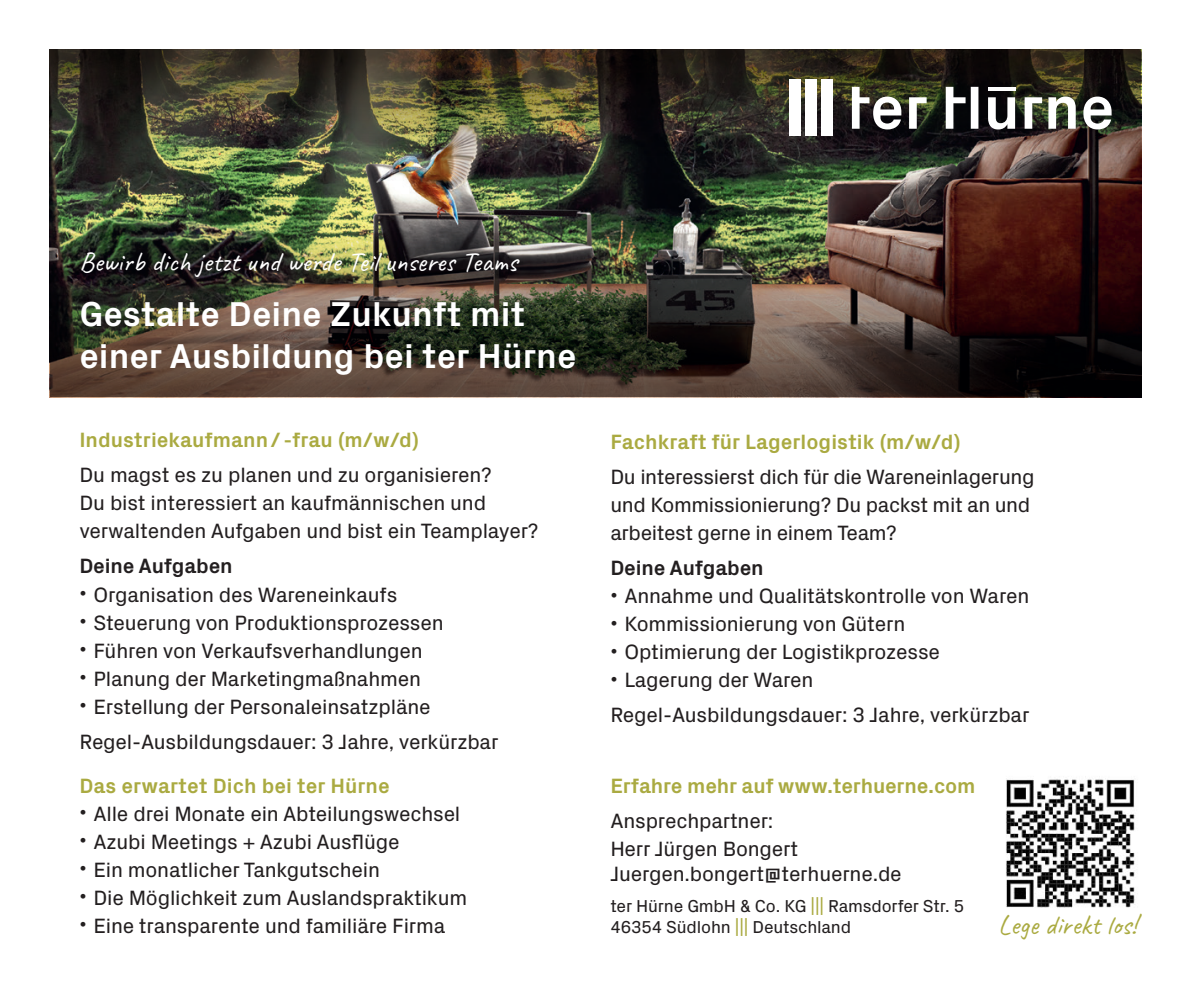
<style>
.page{position:relative;width:1191px;height:993px;background:#fff}
.page>*{position:absolute;margin:0;border:0;box-sizing:border-box;transform-origin:0 0}
.ter_Hürne_Headlines{font:700 35px/42px "Px Grotesk";color:#fff}
.ter_Hürne_Overline_S{font:28px "Caveat";color:#fff}
.ter_Hürne_Overline_S-2{font:28px "Caveat";color:#aaaa41}
.ter_Huerne_Fließtext{font:21px/35px "Px Grotesk";letter-spacing:-.01em;color:#231f20}
.ter_Huerne_Fließtext-2{font:700 21px "Px Grotesk";letter-spacing:-.01em;color:#aaaa41}
.t1{font:700 21px "Px Grotesk";letter-spacing:-.01em;color:#231f20}
.ter_Huerne_Fließtext-3{font:17.5px/21px "Px Grotesk";letter-spacing:-.01em;color:#231f20}
.s1{font-weight:700;color:#aaaa41}
.s2{color:#aaaa41}
</style>
<div class="page">
<img style="left:50px;top:169px;width:1091px;height:39px">
<img style="left:50px;top:50px;width:1091px;height:119px">
<div style="left:821px;top:79px;width:11px;height:57px;background:#fff"></div>
<div style="left:789px;top:79px;width:11px;height:57px;background:#fff"></div>
<div style="left:805px;top:79px;width:11px;height:57px;background:#fff"></div>
<svg style="left:1083px;top:96px;width:28px;height:33px"></svg>
<svg style="left:909px;top:97px;width:17px;height:32px"></svg>
<svg style="left:945px;top:87px;width:33px;height:42px"></svg>
<svg style="left:988px;top:97px;width:27px;height:32px"></svg>
<hr style="left:988px;top:87px;width:27px;height:4px;background:#fff">
<svg style="left:1024px;top:97px;width:18px;height:32px"></svg>
<svg style="left:1048px;top:96px;width:27px;height:33px"></svg>
<svg style="left:852px;top:87px;width:49px;height:42px"></svg>
<img style="left:50px;top:208px;width:1091px;height:189px">
<img style="left:1006px;top:779px;width:129px;height:129px">
<p class="ter_Hürne_Overline_S" style="left:79px;top:244px;width:439px">Bewirb dich jetzt und werde Teil unseres Teams</p>
<p class="ter_Hürne_Headlines" style="left:79px;top:291px;width:498px">Gestalte Deine Zukunft mit einer Ausbildung bei ter Hürne</p>
<p class="ter_Huerne_Fließtext" style="left:79px;top:421px;width:414px"><span class="s1">Industriekaufmann / -frau (m/w/d)<br></span>Du magst es zu planen und zu organisieren?</p>
<p class="ter_Huerne_Fließtext" style="left:79px;top:487px;width:460px;line-height:28px">Du bist interessiert an kaufmännischen und verwaltenden Aufgaben und bist ein Teamplayer?</p>
<p class="t1" style="left:79px;top:551px;width:155px">Deine Aufgaben</p>
<p class="ter_Huerne_Fließtext" style="left:79px;top:575px;width:319px"><sup>•</sup> Organisation des Wareneinkaufs</p>
<p class="ter_Huerne_Fließtext" style="left:79px;top:603px;width:366px"><sup>•</sup> Steuerung von Produktionsprozessen</p>
<p class="ter_Huerne_Fließtext" style="left:79px;top:631px;width:345px"><sup>•</sup> Führen von Verkaufsverhandlungen</p>
<p class="ter_Huerne_Fließtext" style="left:79px;top:659px;width:343px"><sup>•</sup> Planung der Marketingmaßnahmen</p>
<p class="ter_Huerne_Fließtext" style="left:79px;top:687px;width:420px"><sup>•</sup> Erstellung der Personaleinsatzpläne<br>Regel-Ausbildungsdauer: 3 Jahre, verkürzbar</p>
<p class="ter_Huerne_Fließtext-2" style="left:79px;top:770px;width:312px">Das erwartet Dich bei ter Hürne</p>
<p class="ter_Huerne_Fließtext" style="left:79px;top:794px;width:382px"><sup>•</sup> Alle drei Monate ein Abteilungswechsel</p>
<p class="ter_Huerne_Fließtext" style="left:79px;top:822px;width:322px"><sup>•</sup> Azubi Meetings + Azubi Ausflüge</p>
<p class="ter_Huerne_Fließtext" style="left:79px;top:850px;width:302px"><sup>•</sup> Ein monatlicher Tankgutschein</p>
<p class="ter_Huerne_Fließtext" style="left:79px;top:878px;width:389px"><sup>•</sup> Die Möglichkeit zum Auslandspraktikum</p>
<p class="ter_Huerne_Fließtext" style="left:79px;top:906px;width:367px"><sup>•</sup> Eine transparente und familiäre Firma</p>
<p class="ter_Huerne_Fließtext" style="left:610px;top:423px;width:426px"><span class="s1">Fachkraft für Lagerlogistik (m/w/d)<br></span>Du interessierst dich für die Wareneinlagerung</p>
<p class="ter_Huerne_Fließtext" style="left:610px;top:489px;width:421px;line-height:28px">und Kommissionierung? Du packst mit an und arbeitest gerne in einem Team?</p>
<p class="t1" style="left:610px;top:552px;width:155px">Deine Aufgaben</p>
<p class="ter_Huerne_Fließtext" style="left:610px;top:577px;width:420px"><sup>•</sup> Annahme und Qualitätskontrolle von Waren</p>
<p class="ter_Huerne_Fließtext" style="left:610px;top:605px;width:296px"><sup>•</sup> Kommissionierung von Gütern</p>
<p class="ter_Huerne_Fließtext" style="left:610px;top:633px;width:331px"><sup>•</sup> Optimierung der Logistikprozesse</p>
<p class="ter_Huerne_Fließtext" style="left:610px;top:661px;width:420px"><sup>•</sup> Lagerung der Waren<br>Regel-Ausbildungsdauer: 3 Jahre, verkürzbar</p>
<p class="ter_Huerne_Fließtext-2" style="left:610px;top:770px;width:367px">Erfahre mehr auf www.terhuerne.com</p>
<p class="ter_Huerne_Fließtext" style="left:610px;top:804px;width:189px;line-height:28px">Ansprechpartner:<br>Herr Jürgen Bongert</p>
<p class="ter_Huerne_Fließtext" style="left:610px;top:854px;width:293px">Juergen.bongert@terhuerne.de</p>
<p class="ter_Huerne_Fließtext-3" style="left:610px;top:893px;width:355px">ter Hürne GmbH &amp; Co. KG <span class="s2">|||</span> Ramsdorfer Str. 5<br>46354 Südlohn <span class="s2">|||</span> Deutschland</p>
<p class="ter_Hürne_Overline_S-2" style="left:998px;top:906px;width:140px">Lege direkt los!</p>
</div>
